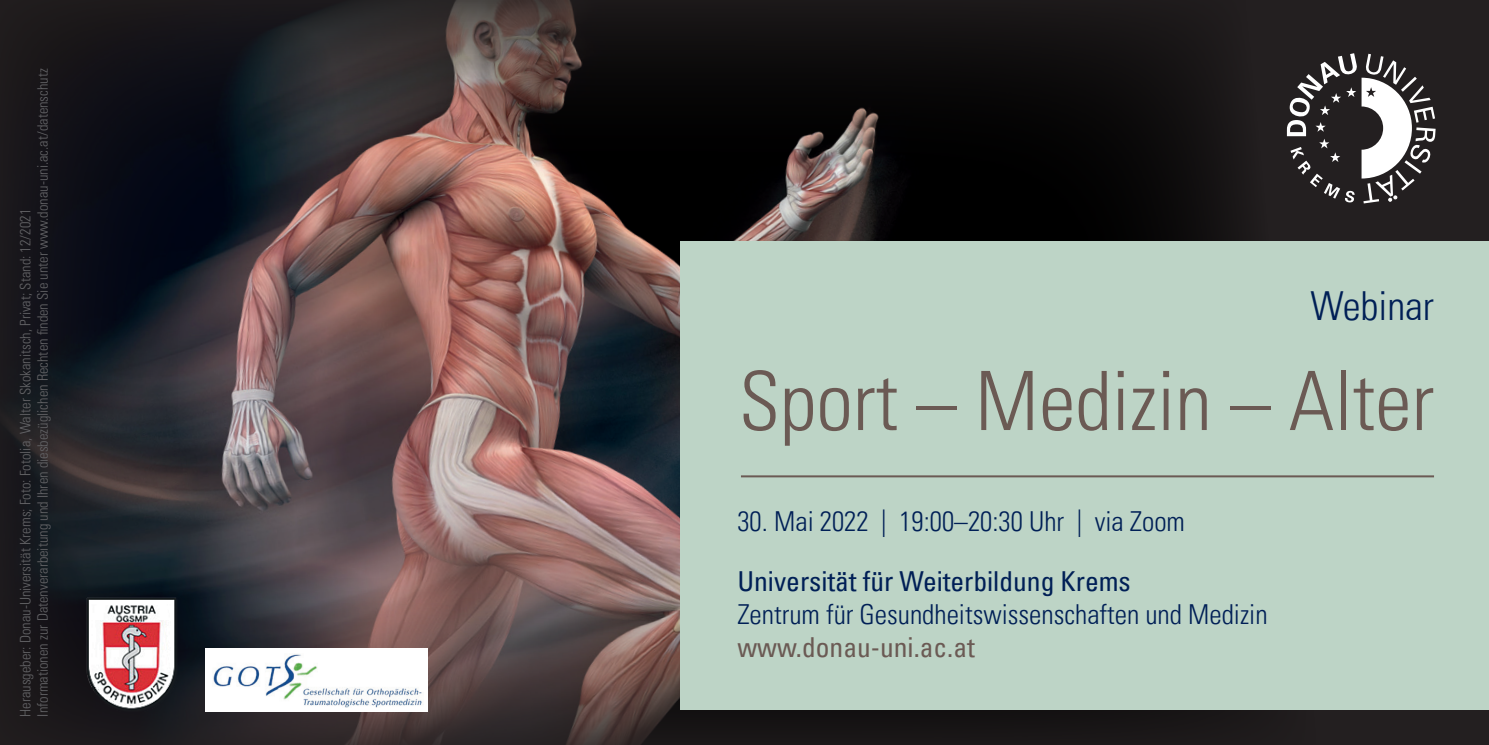
<style>
.page{position:relative;width:1489px;height:745px;background:#fff}
.page>*{position:absolute;margin:0;border:0;box-sizing:border-box;transform-origin:0 0}
.t1{font:300 condensed 81.75px "Univers LT Pro";color:#6b5a54}
.t2{font:300 condensed 40px "Univers LT Pro";color:#001f56}
.t3{font:300 condensed 27.5px "Univers LT Pro";color:#001f56}
.t4{font:condensed 27.5px "Univers LT Pro";color:#001f56}
.t5{font:condensed 27.5px "Univers LT Pro";color:#6b5a54}
.t6{font:300 condensed 14.5px "Univers LT Pro";color:#636366}
</style>
<div class="page">
<div style="left:0;top:0;width:1488px;height:744px;background:#231f20"></div>
<img style="left:14px;top:0;width:1304px;height:744px">
<div style="left:680px;top:241px;width:808px;height:468px;background:#bdd4c6"></div>
<svg style="left:1286px;top:53px;width:149px;height:150px"></svg>
<hr style="left:741px;top:475px;width:692px;height:2px;background:#6b5a54">
<img style="left:86px;top:596px;width:93px;height:115px">
<div style="left:206px;top:647px;width:222px;height:64px;background:#fff"></div>
<img style="left:213px;top:654px;width:209px;height:53px">
<p class="t6" style="left:33px;top:716px;width:649px;rotate:-90deg">Informationen zur Datenverarbeitung und Ihren diesbezüglichen Rechten finden Sie unter www.donau-uni.ac.at/datenschutz</p>
<p class="t6" style="left:15px;top:716px;width:509px;rotate:-90deg">Herausgeber: Donau-Universität Krems; Foto: Fotolia, Walter Skokanitsch, Privat; Stand: 12/2021</p>
<p class="t2" style="left:1310px;top:278px;width:125px">Webinar</p>
<p class="t1" style="left:739px;top:345px;width:696px">Sport – Medizin – Alter</p>
<p class="t3" style="left:737px;top:502px;width:449px">30. Mai 2022 | 19:00–20:30 Uhr | via Zoom</p>
<p class="t4" style="left:737px;top:563px;width:395px">Universität für Weiterbildung Krems</p>
<p class="t3" style="left:737px;top:595px;width:531px">Zentrum für Gesundheitswissenschaften und Medizin</p>
<p class="t5" style="left:737px;top:629px;width:239px">www.donau-uni.ac.at</p>
</div>
